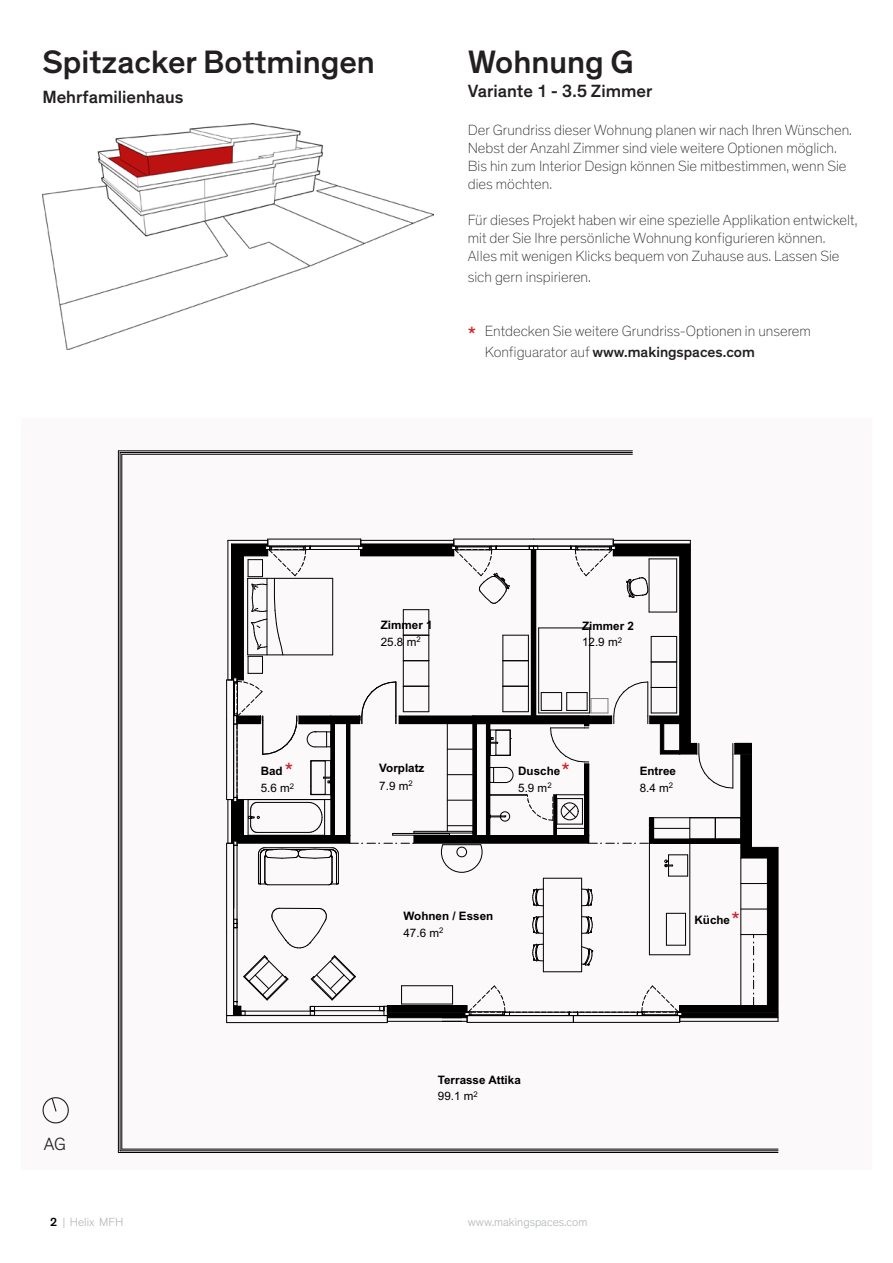
<style>
.page{position:relative;width:893px;height:1263px;background:#fff}
.page>*{position:absolute;margin:0;border:0;box-sizing:border-box;transform-origin:0 0}
.t1{font:500 33px "Theinhardt";color:#231f20}
.t2{font:19.5px "Theinhardt";color:#d1232a}
.t3{font:500 18px "Theinhardt";color:#231f20}
.t4{font:300 18px "Theinhardt";color:#231f20}
.t5{font:100 15px "Theinhardt";color:#231f20}
.t6{font:500 15px "Theinhardt";color:#231f20}
.t7{font:300 12px "Theinhardt";color:#b1b5b6}
.t8{font:700 11.7px/16.6px "Arial";color:#000}
.t9{font:11.7px/16.6px "Arial";color:#000}
.s1{font-weight:100}
.s2{font-weight:400}
.s3{font-weight:700}
.s4{font-weight:500;color:#000}
</style>
<div class="page">
<div style="left:21px;top:418px;width:851px;height:751px;background:#fbf9f9"></div>
<hr style="left:227px;top:1022px;width:160px;height:1px;background:#000">
<hr style="left:467px;top:1022px;width:106px;height:1px;background:#000">
<hr style="left:573px;top:1022px;width:107px;height:1px;background:#000">
<hr style="left:778px;top:847px;width:1px;height:174px;background:#000">
<hr style="left:120px;top:452px;width:512px;height:1px;background:#000">
<hr style="left:120px;top:452px;width:1px;height:699px;background:#000">
<hr style="left:122px;top:454px;width:1px;height:695px;background:#000">
<hr style="left:122px;top:454px;width:510px;height:1px;background:#000">
<hr style="left:120px;top:1150px;width:658px;height:1px;background:#000">
<hr style="left:122px;top:1149px;width:656px;height:1px;background:#000">
<hr style="left:118px;top:451px;width:514px;height:1px;background:#000">
<hr style="left:118px;top:451px;width:1px;height:701px;background:#000">
<hr style="left:118px;top:1152px;width:660px;height:1px;background:#000">
<svg style="left:226px;top:539px;width:552px;height:483px"></svg>
<svg style="left:42px;top:1097px;width:27px;height:27px"></svg>
<img style="left:43px;top:123px;width:391px;height:226px">
<p class="t1" style="left:43px;top:42px;width:334px">Spitzacker Bottmingen</p>
<p class="t3" style="left:43px;top:86px;width:142px">Mehrfamilienhaus</p>
<p class="t1" style="left:468px;top:42px;width:167px">Wohnung G</p>
<p class="t3" style="left:468px;top:80px;width:186px">Variante 1 - 3.5 Zimmer</p>
<p class="t5" style="left:468px;top:122px;width:386px">Der Grundriss dieser Wohnung planen wir nach Ihren Wünschen.</p>
<p class="t5" style="left:468px;top:140px;width:371px">Nebst der Anzahl Zimmer sind viele weitere Optionen möglich.</p>
<p class="t5" style="left:468px;top:158px;width:380px">Bis hin zum Interior Design können Sie mitbestimmen, wenn Sie</p>
<p class="t5" style="left:468px;top:176px;width:86px">dies möchten.</p>
<p class="t5" style="left:468px;top:212px;width:391px">Für dieses Projekt haben wir eine spezielle Applikation entwickelt,</p>
<p class="t5" style="left:468px;top:230px;width:359px">mit der Sie Ihre persönliche Wohnung konfigurieren können.</p>
<p class="t5" style="left:468px;top:248px;width:373px">Alles mit wenigen Klicks bequem von Zuhause aus. Lassen Sie</p>
<p class="t5" style="left:468px;top:269px;width:125px">sich gern inspirieren.</p>
<p class="t2" style="left:468px;top:322px;width:10px">*</p>
<p class="t5" style="left:485px;top:322px;width:328px">Entdecken Sie weitere Grundriss-Optionen in unserem</p>
<p class="t6" style="left:485px;top:343px;width:272px"><span class="s1">Konfiguarator auf</span> www.makingspaces.com</p>
<p class="t8" style="left:381px;top:617px;width:53px">Zimmer 1<br><span class="s2">25.8 m</span><sup>2</sup></p>
<p class="t8" style="left:582px;top:618px;width:53px">Zimmer 2<br><span class="s2">12.9 m</span><sup>2</sup></p>
<p class="t2" style="left:285px;top:758px;width:10px">*</p>
<p class="t2" style="left:561px;top:758px;width:10px">*</p>
<p class="t8" style="left:379px;top:760px;width:47px;line-height:17.5px">Vorplatz<br><span class="s2">7.9 m</span><sup>2</sup></p>
<p class="t9" style="left:261px;top:764px;width:35px"><span class="s3">Bad<br></span>5.6 m<sup>2</sup></p>
<p class="t8" style="left:518px;top:763px;width:44px">Dusche<br><span class="s2">5.9 m</span><sup>2</sup></p>
<p class="t8" style="left:640px;top:763px;width:38px">Entree<br><span class="s2">8.4 m</span><sup>2</sup></p>
<p class="t8" style="left:403px;top:909px;width:91px">Wohnen / Essen<br><span class="s2">47.6 m</span><sup>2</sup></p>
<p class="t2" style="left:731px;top:907px;width:10px">*</p>
<p class="t8" style="left:694px;top:913px;width:37px">Küche</p>
<p class="t4" style="left:44px;top:1133px;width:24px">AG</p>
<p class="t8" style="left:438px;top:1072px;width:84px">Terrasse Attika<br><span class="s2">99.1 m</span><sup>2</sup></p>
<p class="t7" style="left:50px;top:1215px;width:75px"><span class="s4">2</span> | Helix MFH</p>
<p class="t7" style="left:468px;top:1215px;width:121px">www.makingspaces.com</p>
</div>
